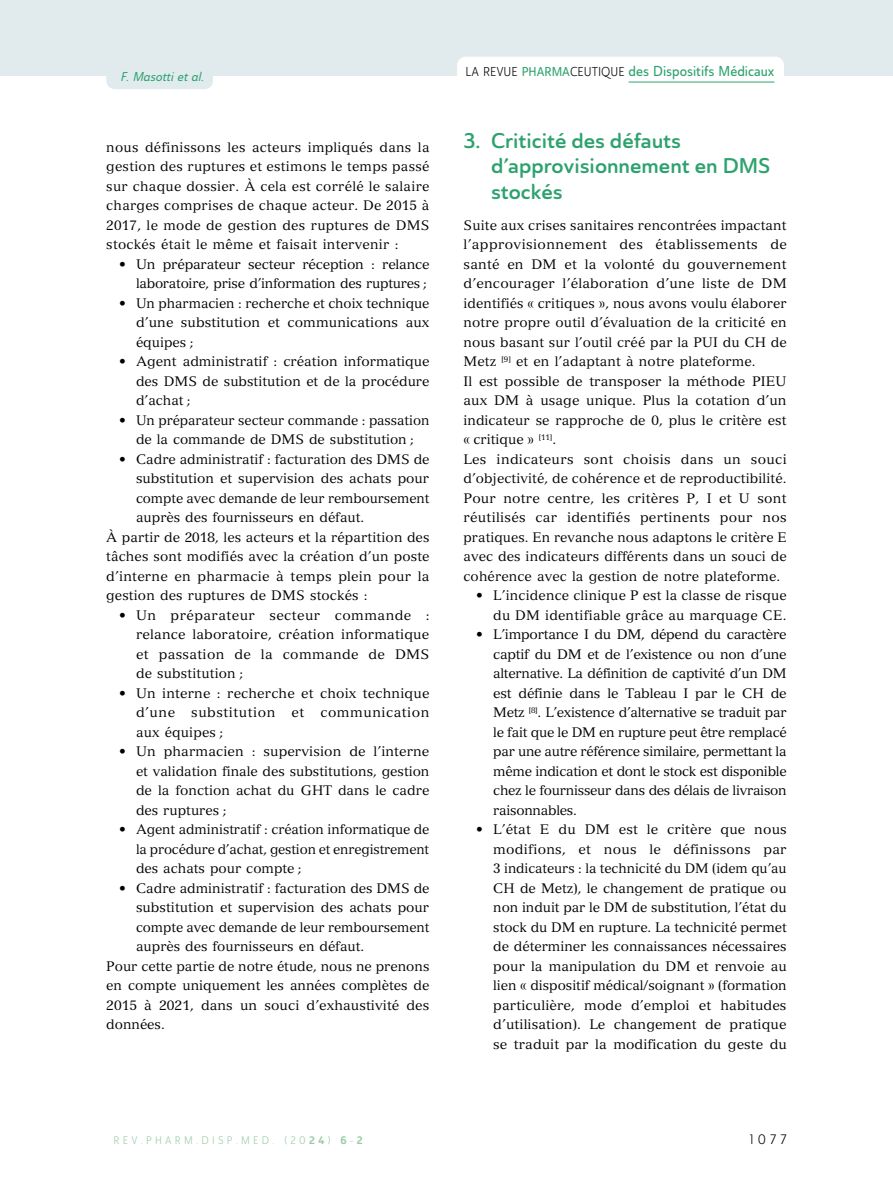
<style>
.page{position:relative;width:893px;height:1191px;background:#fff}
.page>*{position:absolute;margin:0;border:0;box-sizing:border-box;transform-origin:0 0}
.T5__1{font:21px/25.5px "Ainslie Sans Nor Dem";color:#2ea26e}
.t1{font:14.25px "Ainslie Sans Con Med";color:#2ea26e}
.TEXTE_Courant{font:13.5px/19.5px "Versailles LT Std";color:#000;text-align:justify}
.TEXTE_Courant-2{font:13.5px/19.5px "Versailles LT Std";letter-spacing:-.02em;color:#000;text-align:right}
.TEXTE_Courant-3{font:13.5px/19.5px "Versailles LT Std";letter-spacing:.02em;color:#000;text-align:right}
.t2{font:13.5px "Ainslie Sans Con Boo";color:#000}
.t3{font:12.75px "Ainslie Sans Con Med It";color:#2ea26e}
.t4{font:10.8px "Ainslie Sans Con Boo";letter-spacing:.3em;color:#97caa5}
.s1{font-family:"Ainslie Sans Con Bol"}
.s2{font-family:"Ainslie Sans Con Boo";font-size:12.75px;color:#000}
.s3{font-size:12.75px}
</style>
<div class="page">
<div style="left:0;top:0;width:893px;height:76px;background:#e1ebee"></div>
<div style="left:457px;top:57px;width:327px;height:35px;background:#fff;border-radius:9px"></div>
<hr style="left:629px;top:82px;width:145px;height:1px;background:#2ea26e">
<div style="left:106px;top:54px;width:107px;height:35px;background:#e1ebee;border-radius:9px"></div>
<p class="t3" style="left:121px;top:68px;width:85px">F. Masotti et al.</p>
<p class="TEXTE_Courant" style="left:106px;top:137px;width:325px">nous définissons les acteurs impliqués dans la gestion des ruptures et estimons le temps passé sur chaque dossier. À cela est corrélé le salaire charges comprises de chaque acteur. De 2015 à 2017, le mode de gestion des ruptures de DMS stockés était le même et faisait intervenir :</p>
<p class="TEXTE_Courant-2" style="left:119px;top:254px;width:312px">• Un préparateur secteur réception : relance laboratoire, prise d’information des ruptures ;</p>
<p class="TEXTE_Courant" style="left:136px;top:293px;width:295px;text-indent:-17px">• Un pharmacien : recherche et choix technique d’une substitution et communications aux équipes ;</p>
<p class="TEXTE_Courant" style="left:136px;top:352px;width:295px;text-indent:-17px">• Agent administratif : création informatique des DMS de substitution et de la procédure d’achat ;</p>
<p class="TEXTE_Courant" style="left:119px;top:410px;width:312px;text-align:center">• Un préparateur secteur commande : passation de la commande de DMS de substitution ;</p>
<p class="TEXTE_Courant" style="left:136px;top:449px;width:295px;text-indent:-17px">• Cadre administratif : facturation des DMS de substitution et supervision des achats pour compte avec demande de leur remboursement auprès des fournisseurs en défaut.</p>
<p class="TEXTE_Courant" style="left:106px;top:527px;width:325px">À partir de 2018, les acteurs et la répartition des tâches sont modifiés avec la création d’un poste d’interne en pharmacie à temps plein pour la gestion des ruptures de DMS stockés :</p>
<p class="TEXTE_Courant" style="left:136px;top:605px;width:295px;text-indent:-17px">• Un préparateur secteur commande : relance laboratoire, création informatique et passation de la commande de DMS de substitution ;</p>
<p class="TEXTE_Courant" style="left:136px;top:683px;width:295px;text-indent:-17px">• Un interne : recherche et choix technique d’une substitution et communication aux équipes ;</p>
<p class="TEXTE_Courant" style="left:136px;top:742px;width:295px;text-indent:-17px">• Un pharmacien : supervision de l’interne et validation finale des substitutions, gestion de la fonction achat du GHT dans le cadre des ruptures ;</p>
<p class="TEXTE_Courant" style="left:136px;top:820px;width:295px;text-indent:-17px">• Agent administratif : création informatique de la procédure d’achat, gestion et enregistrement des achats pour compte ;</p>
<p class="TEXTE_Courant" style="left:136px;top:878px;width:295px;text-indent:-17px">• Cadre administratif : facturation des DMS de substitution et supervision des achats pour compte avec demande de leur remboursement auprès des fournisseurs en défaut.</p>
<p class="TEXTE_Courant" style="left:106px;top:956px;width:325px">Pour cette partie de notre étude, nous ne prenons en compte uniquement les années complètes de 2015 à 2021, dans un souci d’exhaustivité des données.</p>
<p class="t4" style="left:114px;top:1134px;width:251px">REV.PHARM.DISP.MED. (20<span class="s1">24</span>) <span class="s1">6</span>-<span class="s1">2</span></p>
<p class="t1" style="left:466px;top:62px;width:310px"><span class="s2">LA REVUE</span> <span class="s3">PHARMA</span><span class="s2">CEUTIQUE</span> des Dispositifs Médicaux</p>
<p class="T5__1" style="left:491px;top:128px;width:281px;text-indent:-28px">3. Criticité des défauts d’approvisionnement en DMS stockés</p>
<p class="TEXTE_Courant" style="left:463px;top:215px;width:325px">Suite aux crises sanitaires rencontrées impactant l’approvisionnement des établissements de santé en DM et la volonté du gouvernement d’encourager l’élaboration d’une liste de DM identifiés « critiques », nous avons voulu élaborer notre propre outil d’évaluation de la criticité en nous basant sur l’outil créé par la PUI du CH de Metz <sup>[9]</sup> et en l’adaptant à notre plateforme.</p>
<p class="TEXTE_Courant" style="left:463px;top:371px;width:325px">Il est possible de transposer la méthode PIEU aux DM à usage unique. Plus la cotation d’un indicateur se rapproche de 0, plus le critère est « critique » <sup>[11]</sup>.</p>
<p class="TEXTE_Courant" style="left:463px;top:449px;width:325px">Les indicateurs sont choisis dans un souci d’objectivité, de cohérence et de reproductibilité.<br>Pour notre centre, les critères P, I et U sont réutilisés car identifiés pertinents pour nos pratiques. En revanche nous adaptons le critère E avec des indicateurs différents dans un souci de cohérence avec la gestion de notre plateforme.</p>
<p class="TEXTE_Courant-3" style="left:476px;top:586px;width:312px">• L’incidence clinique P est la classe de risque du DM identifiable grâce au marquage CE.</p>
<p class="TEXTE_Courant" style="left:493px;top:625px;width:295px;text-indent:-17px">• L’importance I du DM, dépend du caractère captif du DM et de l’existence ou non d’une alternative. La définition de captivité d’un DM est définie dans le Tableau I par le CH de Metz <sup>[8]</sup>. L’existence d’alternative se traduit par le fait que le DM en rupture peut être remplacé par une autre référence similaire, permettant la même indication et dont le stock est disponible chez le fournisseur dans des délais de livraison raisonnables.</p>
<p class="TEXTE_Courant" style="left:493px;top:820px;width:295px;text-indent:-17px">• L’état E du DM est le critère que nous modifions, et nous le définissons par 3 indicateurs : la technicité du DM (idem qu’au CH de Metz), le changement de pratique ou non induit par le DM de substitution, l’état du stock du DM en rupture. La technicité permet de déterminer les connaissances nécessaires pour la manipulation du DM et renvoie au lien « dispositif médical/soignant » (formation particulière, mode d’emploi et habitudes d’utilisation). Le changement de pratique se traduit par la modification du geste du</p>
<p class="t2" style="left:750px;top:1130px;width:38px">1077</p>
</div>
